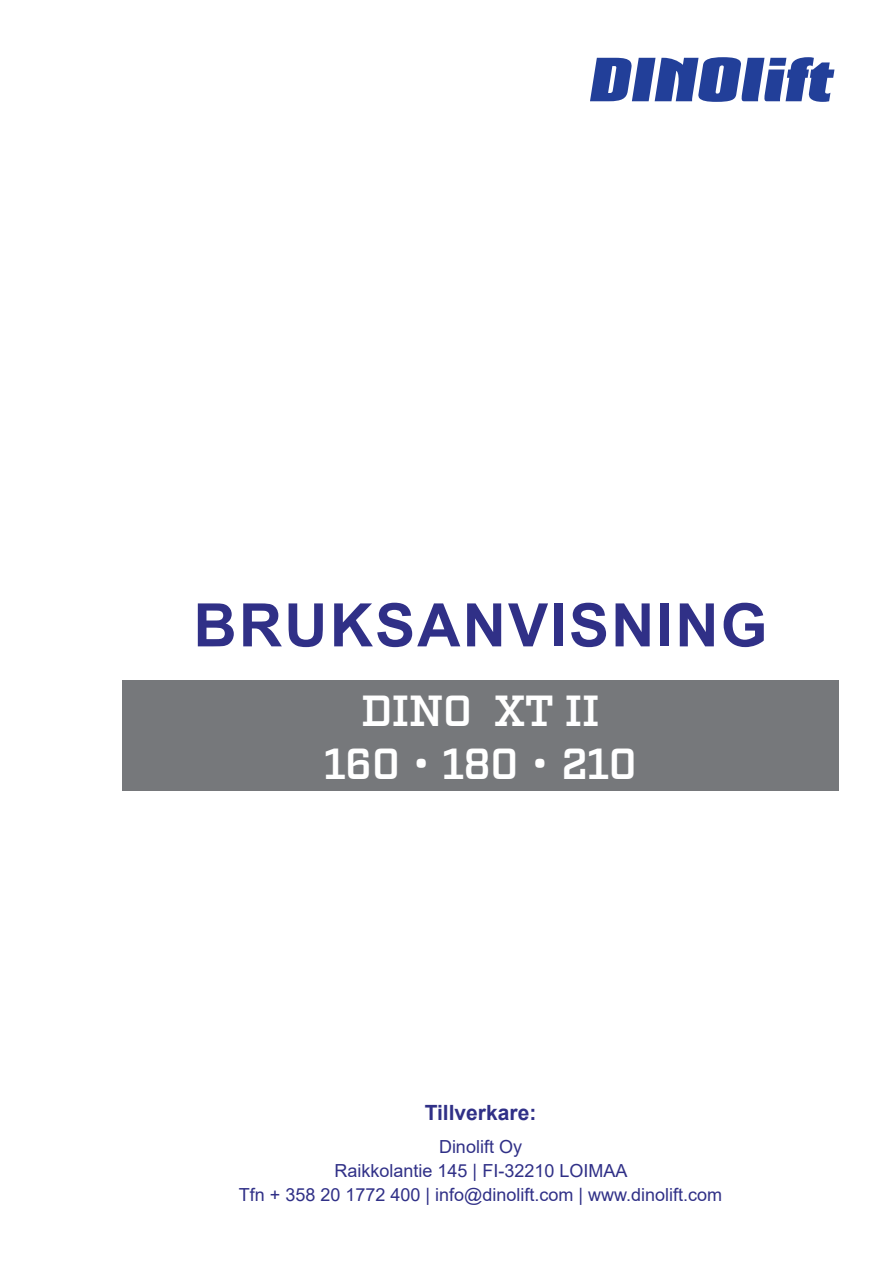
<style>
.page{position:relative;width:893px;height:1263px;background:#fff}
.page>*{position:absolute;margin:0;border:0;box-sizing:border-box;transform-origin:0 0}
.t1{font:700 60px "Arial";letter-spacing:.035em;color:#303087}
.t2{font:600 43.5px/52.2px "Factoria";letter-spacing:-.005em;color:#fff;text-align:center}
.t3{font:700 21px "Arial";color:#303087}
.t4{font:18px/24px "Arial";color:#303087;text-align:center}
</style>
<div class="page">
<svg style="left:590px;top:57px;width:244px;height:45px"></svg>
<div style="left:122px;top:680px;width:717px;height:111px;background:#76787b"></div>
<h1 class="t1" style="left:193px;top:583px;width:575px">BRUKSANVISNING</h1>
<h2 class="t2" style="left:324px;top:685px;width:314px">DINO XT II<br>160 • 180 • 210</h2>
<p class="t3" style="left:425px;top:1098px;width:113px">Tillverkare:</p>
<p class="t4" style="left:239px;top:1134px;width:485px">Dinolift Oy<br>Raikkolantie 145 | FI-32210 LOIMAA<br>Tfn + 358 20 1772 400 | info@dinolift.com | www.dinolift.com</p>
</div>
